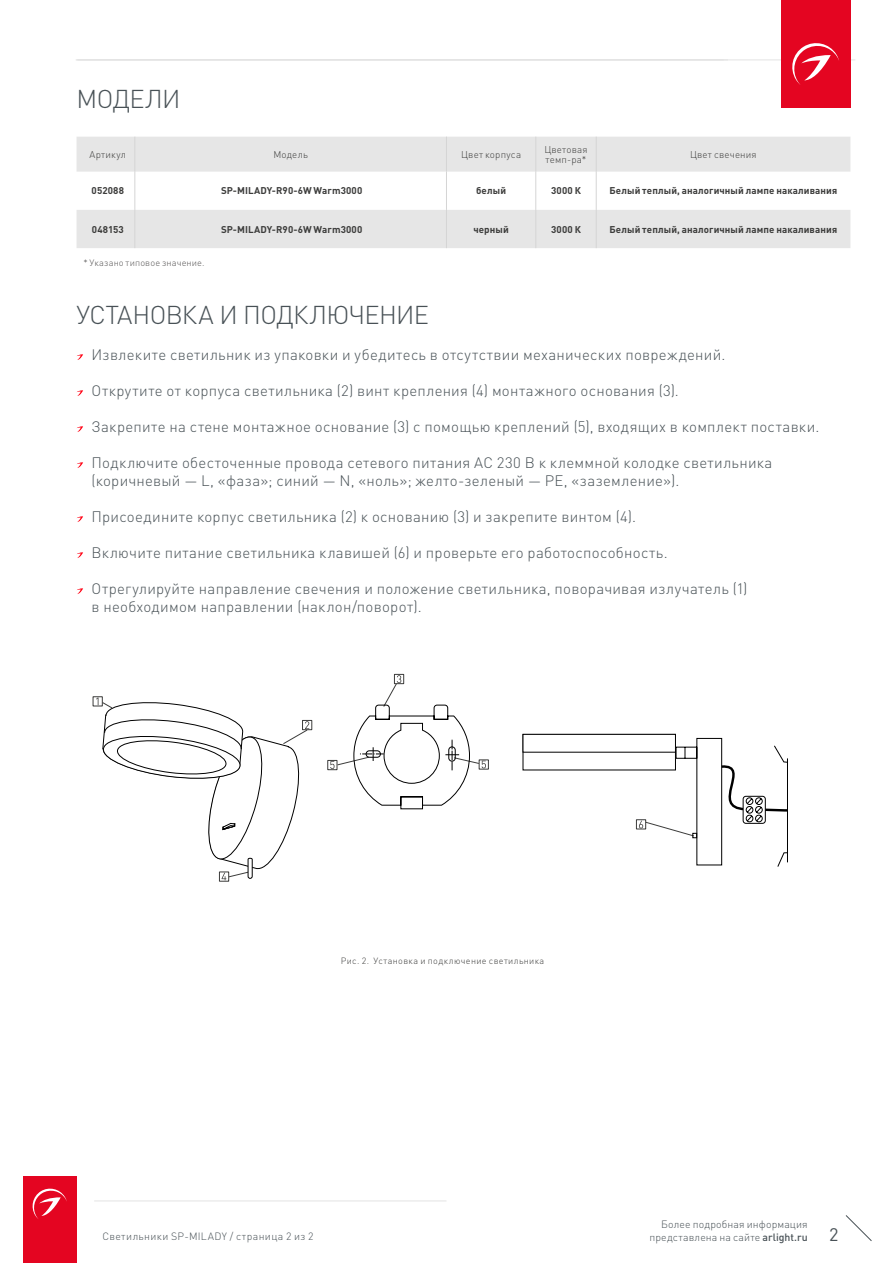
<style>
.page{position:relative;width:893px;height:1263px;background:#fff}
.page>*{position:absolute;margin:0;border:0;box-sizing:border-box;transform-origin:0 0}
.t1{font:300 25.5px "DIN Pro";letter-spacing:-.025em;color:#485156}
.t2{font:18px "DIN Pro";color:#485156}
.t3{font:300 15px/18px "DIN Pro";letter-spacing:.02em;color:#485156}
.t4{font:300 10.5px/12.6px "DIN Pro";letter-spacing:.015em;color:#485156;text-align:right}
.t5{font:300 10.5px "DIN Pro";letter-spacing:.04em;color:#485156}
.t6{font:700 9.75px "DIN Pro";letter-spacing:.01em;color:#3c3c3b}
.t7{font:300 9.75px/10.5px "DIN Pro";letter-spacing:.02em;color:#3c3c3b}
.t8{font:300 9.15px "DIN Pro";letter-spacing:.015em;color:#555454}
.t9{font:300 9px "DIN Pro";letter-spacing:.04em;color:#3c3c3b}
.s1{font-weight:500}
</style>
<div class="page">
<svg style="left:845px;top:1215px;width:27px;height:26px"></svg>
<hr style="left:94px;top:1200px;width:352px;height:1px;background:#e3e3e3">
<svg style="left:77px;top:137px;width:773px;height:111px;fill:#e6e6e6"></svg>
<hr style="left:134px;top:137px;width:1px;height:35px;background:#d5d5d5">
<hr style="left:446px;top:137px;width:1px;height:35px;background:#d5d5d5">
<hr style="left:535px;top:137px;width:1px;height:35px;background:#d5d5d5">
<hr style="left:596px;top:137px;width:1px;height:35px;background:#d5d5d5">
<hr style="left:134px;top:172px;width:1px;height:38px;background:#d5d5d5">
<hr style="left:446px;top:172px;width:1px;height:38px;background:#d5d5d5">
<hr style="left:535px;top:172px;width:1px;height:38px;background:#d5d5d5">
<hr style="left:596px;top:172px;width:1px;height:38px;background:#d5d5d5">
<hr style="left:134px;top:210px;width:1px;height:38px;background:#d5d5d5">
<hr style="left:446px;top:210px;width:1px;height:38px;background:#d5d5d5">
<hr style="left:535px;top:210px;width:1px;height:38px;background:#d5d5d5">
<hr style="left:596px;top:210px;width:1px;height:38px;background:#d5d5d5">
<svg style="left:77px;top:354px;width:6px;height:6px"></svg>
<svg style="left:77px;top:390px;width:6px;height:6px"></svg>
<svg style="left:77px;top:426px;width:6px;height:6px"></svg>
<svg style="left:77px;top:462px;width:6px;height:6px"></svg>
<svg style="left:77px;top:516px;width:6px;height:6px"></svg>
<svg style="left:77px;top:552px;width:6px;height:6px"></svg>
<svg style="left:77px;top:588px;width:6px;height:6px"></svg>
<div style="left:93px;top:696px;width:9px;height:10px;border:1px solid #3c3c3b"></div>
<div style="left:479px;top:760px;width:10px;height:9px;border:1px solid #3c3c3b"></div>
<div style="left:328px;top:760px;width:9px;height:10px;border:1px solid #3c3c3b"></div>
<div style="left:219px;top:872px;width:10px;height:9px;border:1px solid #3c3c3b"></div>
<div style="left:394px;top:674px;width:10px;height:10px;border:1px solid #3c3c3b"></div>
<div style="left:636px;top:819px;width:10px;height:10px;border:1px solid #3c3c3b"></div>
<div style="left:302px;top:720px;width:10px;height:10px;border:1px solid #3c3c3b"></div>
<svg style="left:330px;top:675px;width:156px;height:134px"></svg>
<div style="left:523px;top:734px;width:153px;height:18px;border:1px solid #000"></div>
<svg style="left:639px;top:738px;width:149px;height:129px"></svg>
<svg style="left:96px;top:697px;width:213px;height:183px"></svg>
<hr style="left:76px;top:60px;width:648px;height:1px;background:#e3e3e3">
<hr style="left:78px;top:60px;width:777px;height:1px;background:#e3e3e3">
<div style="left:23px;top:1177px;width:54px;height:86px;background:#e40521"></div>
<svg style="left:32px;top:1188px;width:35px;height:31px"></svg>
<div style="left:781px;top:0;width:69px;height:108px;background:#e40521"></div>
<svg style="left:792px;top:43px;width:47px;height:42px"></svg>
<h1 class="t1" style="left:77px;top:81px;width:105px">МОДЕЛИ</h1>
<p class="t7" style="left:89px;top:149px;width:38px">Артикул</p>
<p class="t7" style="left:273px;top:149px;width:36px">Модель</p>
<p class="t7" style="left:461px;top:149px;width:62px">Цвет корпуса</p>
<p class="t7" style="left:544px;top:143px;width:45px">Цветовая темп-ра*</p>
<p class="t7" style="left:690px;top:149px;width:68px">Цвет свечения</p>
<p class="t6" style="left:92px;top:184px;width:34px">052088</p>
<p class="t6" style="left:221px;top:184px;width:143px">SP-MILADY-R90-6W Warm3000</p>
<p class="t6" style="left:476px;top:184px;width:31px">белый</p>
<p class="t6" style="left:551px;top:184px;width:31px">3000 К</p>
<p class="t6" style="left:609px;top:184px;width:229px">Белый теплый, аналогичный лампе накаливания</p>
<p class="t6" style="left:92px;top:223px;width:33px">048153</p>
<p class="t6" style="left:221px;top:223px;width:143px">SP-MILADY-R90-6W Warm3000</p>
<p class="t6" style="left:473px;top:223px;width:37px">черный</p>
<p class="t6" style="left:551px;top:223px;width:31px">3000 К</p>
<p class="t6" style="left:609px;top:223px;width:229px">Белый теплый, аналогичный лампе накаливания</p>
<p class="t8" style="left:83px;top:256px;width:123px">* Указано типовое значение.</p>
<h1 class="t1" style="left:77px;top:297px;width:354px">УСТАНОВКА И ПОДКЛЮЧЕНИЕ</h1>
<p class="t3" style="left:92px;top:345px;width:635px">Извлеките светильник из упаковки и убедитесь в отсутствии механических повреждений.</p>
<p class="t3" style="left:92px;top:381px;width:589px">Открутите от корпуса светильника (2) винт крепления (4) монтажного основания (3).</p>
<p class="t3" style="left:92px;top:417px;width:729px">Закрепите на стене монтажное основание (3) с помощью креплений (5), входящих в комплект поставки.</p>
<p class="t3" style="left:92px;top:453px;width:682px">Подключите обесточенные провода сетевого питания AC 230 В к клеммной колодке светильника (коричневый — L, «фаза»; синий — N, «ноль»; желто-зеленый — PE, «заземление»).</p>
<p class="t3" style="left:92px;top:507px;width:546px">Присоедините корпус светильника (2) к основанию (3) и закрепите винтом (4).</p>
<p class="t3" style="left:92px;top:543px;width:578px">Включите питание светильника клавишей (6) и проверьте его работоспособность.</p>
<p class="t3" style="left:92px;top:579px;width:657px">Отрегулируйте направление свечения и положение светильника, поворачивая излучатель (1) в необходимом направлении (наклон/поворот).</p>
<p class="t9" style="left:341px;top:954px;width:205px">Рис. 2. Установка и подключение светильника</p>
<p class="t4" style="left:649px;top:1217px;width:160px">Более подробная информация представлена на сайте <span class="s1">arlight.ru</span></p>
<p class="t5" style="left:102px;top:1229px;width:213px">Светильники SP-MILADY / страница 2 из 2</p>
<p class="t2" style="left:829px;top:1222px;width:11px">2</p>
</div>
